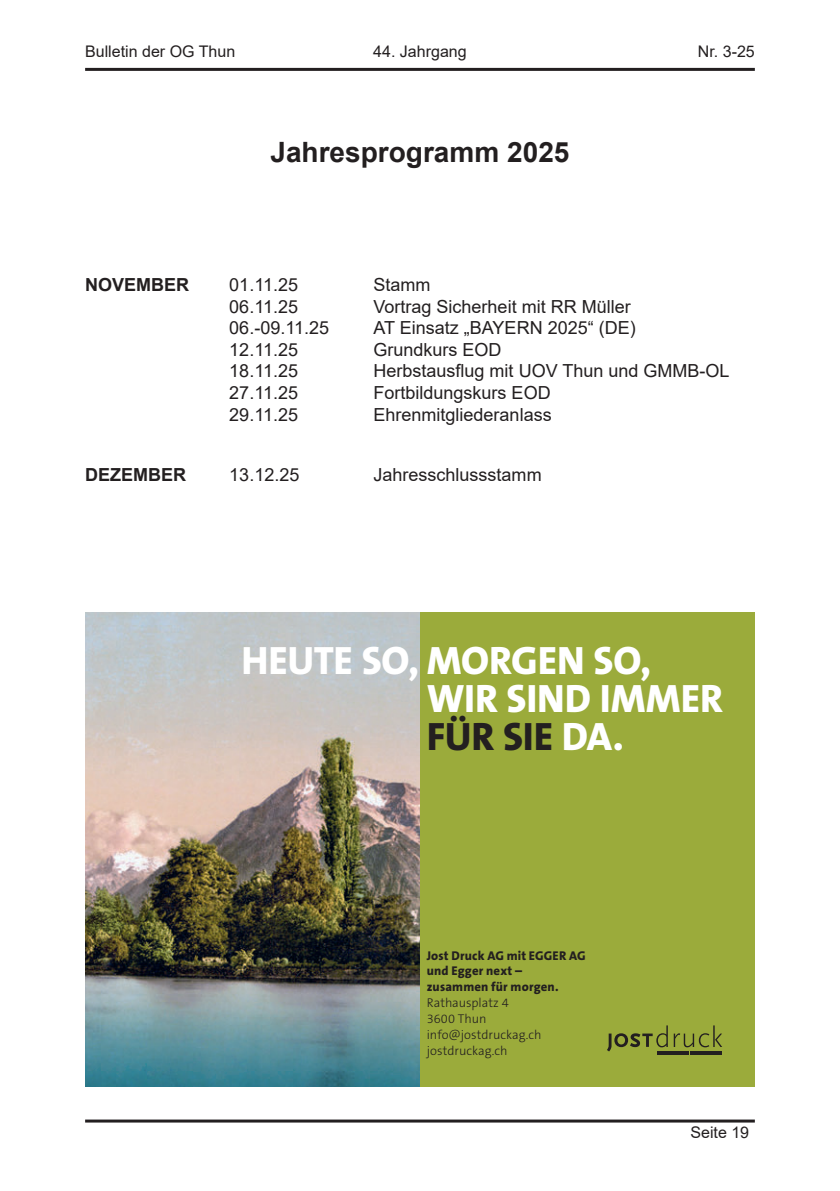
<style>
.page{position:relative;width:840px;height:1191px;background:#fff}
.page>*{position:absolute;margin:0;border:0;box-sizing:border-box;transform-origin:0 0}
.t1{font:800 39.8px/38.2px "The Sans B W8";letter-spacing:-.005em;color:#fff}
.t2{font:700 28px "Arial";color:#231f20}
.t3{font:18px "Arial";color:#231f20}
.t4{font:700 18px "Arial";color:#231f20}
.t5{font:16px "Arial";color:#231f20}
.t6{font:300 12.8px/16px "The Sans B W3";color:#231f20}
.t7{font:800 12.8px/16px "The Sans B W8";letter-spacing:.01em;color:#231f20}
.s1{color:#231f20}
</style>
<div class="page">
<hr style="left:85px;top:1119px;width:669px;height:3px;background:#231f20">
<hr style="left:85px;top:68px;width:669px;height:3px;background:#231f20">
<img style="left:85px;top:612px;width:335px;height:474px">
<div style="left:420px;top:612px;width:334px;height:474px;background:#9bab3b"></div>
<svg style="left:673px;top:1025px;width:48px;height:22px"></svg>
<hr style="left:656px;top:1051px;width:16px;height:3px;background:#231f20">
<hr style="left:673px;top:1051px;width:15px;height:3px;background:#231f20">
<hr style="left:689px;top:1051px;width:15px;height:3px;background:#231f20">
<hr style="left:705px;top:1051px;width:16px;height:3px;background:#231f20">
<svg style="left:607px;top:1025px;width:60px;height:26px"></svg>
<p class="t5" style="left:85px;top:40px;width:152px">Bulletin der OG Thun</p>
<p class="t5" style="left:373px;top:40px;width:95px">44. Jahrgang</p>
<p class="t5" style="left:697px;top:40px;width:58px">Nr. 3-25</p>
<h2 class="t2" style="left:270px;top:133px;width:300px">Jahresprogramm 2025</h2>
<p class="t4" style="left:85px;top:272px;width:106px">NOVEMBER</p>
<p class="t3" style="left:229px;top:272px;width:70px">01.11.25</p>
<p class="t3" style="left:373px;top:272px;width:59px">Stamm</p>
<p class="t3" style="left:229px;top:294px;width:70px">06.11.25</p>
<p class="t3" style="left:373px;top:294px;width:259px">Vortrag Sicherheit mit RR Müller</p>
<p class="t3" style="left:229px;top:315px;width:101px">06.-09.11.25</p>
<p class="t3" style="left:373px;top:315px;width:264px">AT Einsatz „BAYERN 2025“ (DE)</p>
<p class="t3" style="left:229px;top:337px;width:70px">12.11.25</p>
<p class="t3" style="left:373px;top:337px;width:130px">Grundkurs EOD</p>
<p class="t3" style="left:229px;top:359px;width:70px">18.11.25</p>
<p class="t3" style="left:373px;top:359px;width:357px">Herbstausflug mit UOV Thun und GMMB-OL</p>
<p class="t3" style="left:229px;top:380px;width:70px">27.11.25</p>
<p class="t3" style="left:373px;top:380px;width:179px">Fortbildungskurs EOD</p>
<p class="t3" style="left:229px;top:402px;width:70px">29.11.25</p>
<p class="t3" style="left:373px;top:402px;width:180px">Ehrenmitgliederanlass</p>
<p class="t4" style="left:85px;top:462px;width:102px">DEZEMBER</p>
<p class="t3" style="left:229px;top:462px;width:72px">13.12.25</p>
<p class="t3" style="left:373px;top:462px;width:170px">Jahresschlussstamm</p>
<h1 class="t1" style="left:426px;top:641px;width:297px;text-indent:-185px">HEUTE SO, MORGEN SO,<br>WIR SIND IMMER<br><span class="s1">FÜR SIE</span> DA.</h1>
<p class="t7" style="left:426px;top:947px;width:160px">Jost Druck AG mit EGGER AG und Egger next – zusammen für morgen.</p>
<p class="t6" style="left:426px;top:995px;width:116px">Rathausplatz 4<br>3600 Thun info@jostdruckag.ch jostdruckag.ch</p>
<p class="t5" style="left:690px;top:1121px;width:60px">Seite 19</p>
</div>
